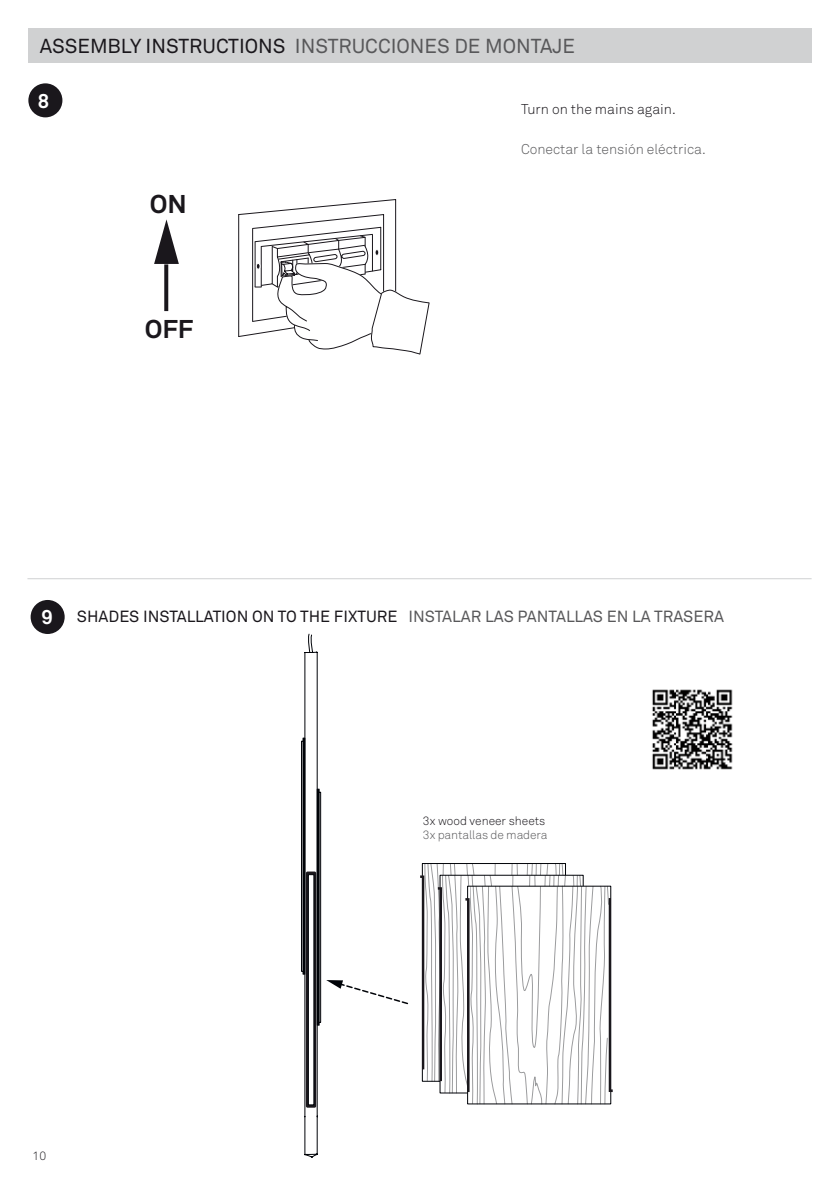
<style>
.page{position:relative;width:840px;height:1191px;background:#fff}
.page>*{position:absolute;margin:0;border:0;box-sizing:border-box;transform-origin:0 0}
.t1{font:700 25.4px "Akkurat";color:#1a171c;scale:1.04 1}
.t2{font:20px "Akkurat";color:#58585a}
.t3{font:700 20px "Akkurat";color:#fff}
.t4{font:16px "Akkurat";color:#1a171c}
.t5{font:300 14px "Akkurat Pro";color:#58585a}
.t6{font:300 14px "Akkurat Pro";color:#1a171c}
.t7{font:300 12px "Akkurat";letter-spacing:-.01em;color:#58585a}
.t8{font:300 12px "Akkurat";color:#1a171c}
.t9{font:300 12px "Akkurat Pro";color:#1a171c}
.s1{color:#1a171c}
.s2{font-weight:700;font-size:20px;color:#fff}
.s3{color:#58585a}
</style>
<div class="page">
<div style="left:28px;top:28px;width:783px;height:34px;background:#d0d1d2"></div>
<hr style="left:27px;top:578px;width:784px;height:1px;background:#d0d1d2">
<div style="left:28px;top:83px;width:34px;height:34px;background:#1a171c;border-radius:50%"></div>
<svg style="left:164px;top:264px;width:4px;height:47px"></svg>
<svg style="left:154px;top:219px;width:25px;height:45px"></svg>
<svg style="left:238px;top:199px;width:191px;height:156px"></svg>
<div style="left:31px;top:600px;width:34px;height:34px;background:#1a171c;border-radius:50%"></div>
<svg style="left:302px;top:634px;width:17px;height:523px"></svg>
<div style="left:301px;top:741px;width:2px;height:230px;border:1px solid #000308"></div>
<svg style="left:326px;top:980px;width:83px;height:25px"></svg>
<svg style="left:420px;top:863px;width:192px;height:241px"></svg>
<img style="left:652px;top:689px;width:81px;height:81px">
<p class="t2" style="left:40px;top:33px;width:536px"><span class="s1">ASSEMBLY INSTRUCTIONS</span> INSTRUCCIONES DE MONTAJE</p>
<p class="t3" style="left:38px;top:88px;width:13px">8</p>
<h1 class="t1" style="left:150px;top:189px;width:37px">ON</h1>
<h1 class="t1" style="left:145px;top:313px;width:48px">OFF</h1>
<p class="t6" style="left:520px;top:101px;width:156px">Turn on the mains again.</p>
<p class="t5" style="left:520px;top:141px;width:186px">Conectar la tensión eléctrica.</p>
<p class="t4" style="left:41px;top:606px;width:683px"><span class="s2">9</span> SHADES INSTALLATION ON TO THE FIXTURE <span class="s3">INSTALAR LAS PANTALLAS EN LA TRASERA</span></p>
<p class="t9" style="left:33px;top:1148px;width:15px">10</p>
<p class="t8" style="left:422px;top:813px;width:124px">3x wood veneer sheets</p>
<p class="t7" style="left:422px;top:827px;width:126px">3x pantallas de madera</p>
</div>
